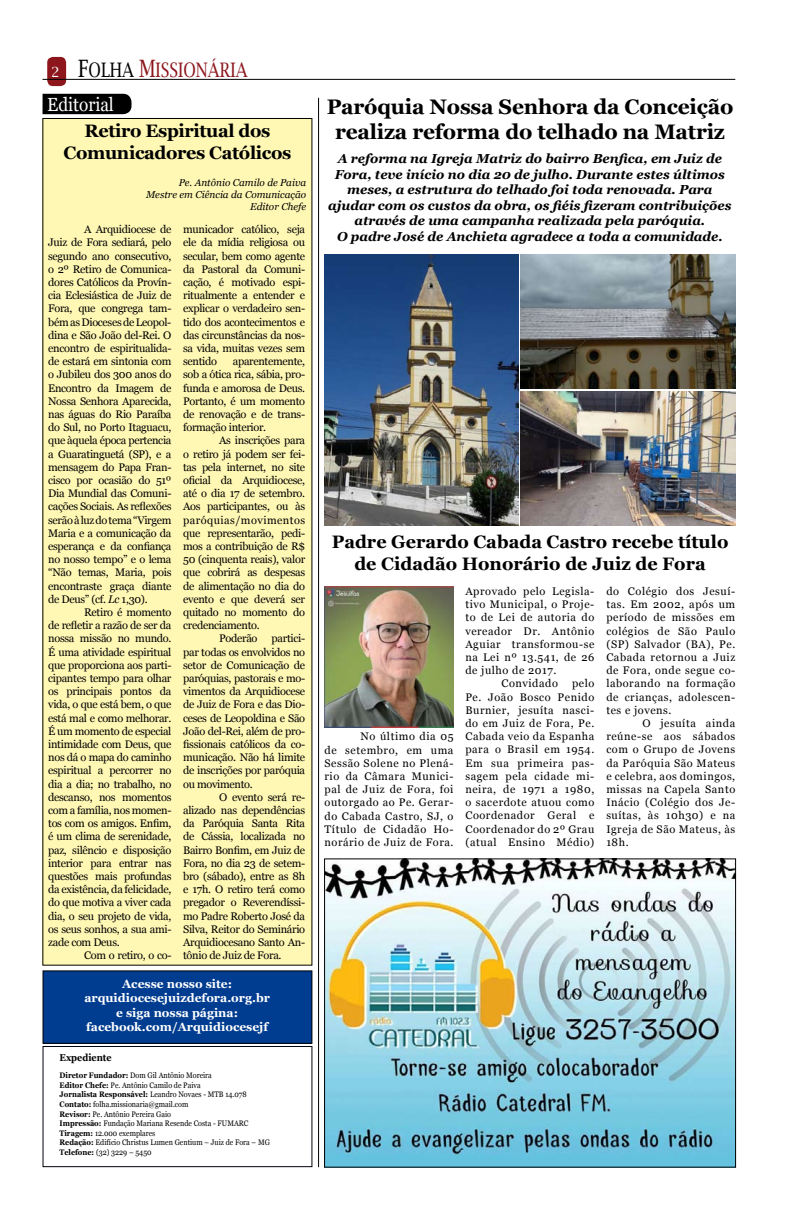
<style>
.page{position:relative;width:792px;height:1224px;background:#fff}
.page>*{position:absolute;margin:0;border:0;box-sizing:border-box;transform-origin:0 0}
.t1{font:700 21px/25.2px "Georgia";letter-spacing:-.01em;color:#000;text-align:center}
.t2{font:20px "Lucida Bright";color:#8c161b;scale:.8 1}
.t3{font:19px "Georgia";color:#fff;scale:.9 1}
.t4{font:700 18px/21.6px "Georgia";color:#000;text-align:center}
.t5{font:700 18px/21.6px "Georgia";letter-spacing:-.02em;color:#000;text-align:center}
.t6{font:italic 700 13px/15.6px "Georgia";color:#000;text-align:center}
.t7{font:700 12px/14.4px "Georgia";color:#fff;text-align:center}
.t8{font:11px/13.2px "Georgia";letter-spacing:-.03em;color:#000;text-align:justify}
.t9{font:11px "Georgia";letter-spacing:.05em;color:#000}
.t10{font:11px "Georgia";letter-spacing:.04em;color:#000}
.t11{font:italic 10px/12px "Georgia";color:#000;text-align:right}
.t12{font:700 10px "Georgia";color:#000;scale:.9 1}
.t13{font:8px/9.6px "Georgia";color:#000;scale:.9 1}
.s1{font-size:14px;color:#fff}
.s2{font-size:24px;color:#000}
.s3{color:#000}
.s4{font-size:24px}
.s5{font-style:italic}
.s6{font-weight:700}
</style>
<div class="page">
<div style="left:47px;top:57px;width:19px;height:29px;background:#8c161b;border-radius:6px"></div>
<hr style="left:43px;top:79px;width:692px;height:1px;background:#000">
<div style="left:43px;top:94px;width:89px;height:20px;background:#000"></div>
<hr style="left:318px;top:98px;width:1px;height:1069px;background:#000">
<div style="left:43px;top:1046px;width:269px;height:121px;background:#fff;border:1px solid #00000c"></div>
<div style="left:43px;top:118px;width:269px;height:847px;background:#fff8b5"></div>
<div style="left:43px;top:971px;width:269px;height:72px;background:#003c8f"></div>
<div style="left:43px;top:970px;width:269px;height:74px;border:1px solid #000"></div>
<img style="left:326px;top:860px;width:408px;height:306px">
<div style="left:324px;top:858px;width:412px;height:310px;border:1px solid #000"></div>
<img style="left:325px;top:255px;width:193px;height:271px">
<img style="left:520px;top:254px;width:216px;height:134px">
<img style="left:520px;top:392px;width:216px;height:134px">
<img style="left:325px;top:587px;width:129px;height:141px">
<h2 class="t2" style="left:51px;top:59px;width:276px"><span class="s1">2</span> <span class="s2">F</span><span class="s3">OLHA</span> <span class="s4">M</span>ISSIONÁRIA <span class="s1">2</span></h2>
<h3 class="t3" style="left:47px;top:93px;width:76px">Editorial</h3>
<h3 class="t5" style="left:64px;top:120px;width:229px">Retiro Espiritual dos<br>Comunicadores Católicos</h3>
<p class="t11" style="left:146px;top:176px;width:162px">Pe. Antônio Camilo de Paiva<br>Mestre em Ciência da Comunicação<br>Editor Chefe</p>
<p class="t8" style="left:48px;top:223px;width:125px;text-indent:36px">A Arquidiocese de Juiz de Fora sediará, pelo segundo ano consecutivo, o 2º Retiro de Comunica&shy;dores Católicos da Provín&shy;cia Eclesiástica de Juiz de Fora, que congrega tam&shy;bém as Dioceses de Leopol&shy;dina e São João del-Rei. O encontro de espiritualida&shy;de estará em sintonia com o Jubileu dos 300 anos do Encontro da Imagem de Nossa Senhora Aparecida, nas águas do Rio Paraíba do Sul, no Porto Itaguacu, que àquela época pertencia a Guaratinguetá (SP), e a mensagem do Papa Fran&shy;cisco por ocasião do 51º Dia Mundial das Comuni&shy;cações Sociais. As reflexões serão à luz do tema “Virgem Maria e a comunicação da esperança e da confiança no nosso tempo” e o lema “Não temas, Maria, pois encontraste graça diante de Deus” (cf. <span class="s5">Lc</span> 1,30).</p>
<p class="t8" style="left:48px;top:606px;width:125px;text-indent:36px">Retiro é momento de refletir a razão de ser da nossa missão no mundo.<br>É uma atividade espiritual que proporciona aos parti&shy;cipantes tempo para olhar os principais pontos da vida, o que está bem, o que está mal e como melhorar.<br>É um momento de especial intimidade com Deus, que nos dá o mapa do caminho espiritual a percorrer no dia a dia; no trabalho, no descanso, nos momentos com a família, nos momen&shy;tos com os amigos. Enfim, é um clima de serenidade, paz, silêncio e disposição interior para entrar nas questões mais profundas da existência, da felicidade, do que motiva a viver cada dia, o seu projeto de vida, os seus sonhos, a sua ami&shy;zade com Deus.</p>
<p class="t8" style="left:84px;top:949px;width:89px">Com o retiro, o co-</p>
<p class="t8" style="left:183px;top:223px;width:124px">municador católico, seja ele da mídia religiosa ou secular, bem como agente da Pastoral da Comuni&shy;cação, é motivado espi&shy;ritualmente a entender e explicar o verdadeiro sen&shy;tido dos acontecimentos e das circunstâncias da nos&shy;sa vida, muitas vezes sem sentido</p>
<p class="t8" style="left:183px;top:355px;width:124px;text-indent:50px">aparentemente, sob a ótica rica, sábia, pro&shy;funda e amorosa de Deus.<br>Portanto, é um momento de renovação e de trans&shy;formação interior.</p>
<p class="t8" style="left:219px;top:434px;width:88px">As inscrições para</p>
<p class="t8" style="left:183px;top:447px;width:124px">o retiro já podem ser fei-</p>
<p class="t8" style="left:183px;top:461px;width:124px">tas pela internet, no site</p>
<p class="t8" style="left:183px;top:474px;width:124px">oficial da Arquidiocese,</p>
<p class="t8" style="left:183px;top:487px;width:124px">até o dia 17 de setembro.</p>
<p class="t8" style="left:183px;top:500px;width:124px">Aos participantes, ou às</p>
<p class="t10" style="left:183px;top:513px;width:124px">paróquias/movimentos</p>
<p class="t8" style="left:183px;top:527px;width:124px">que representarão, pedi-</p>
<p class="t8" style="left:183px;top:540px;width:124px">mos a contribuição de R$</p>
<p class="t8" style="left:183px;top:553px;width:124px">50 (cinquenta reais), valor</p>
<p class="t8" style="left:183px;top:566px;width:124px">que cobrirá as despesas</p>
<p class="t8" style="left:183px;top:579px;width:124px">de alimentação no dia do</p>
<p class="t8" style="left:183px;top:593px;width:124px">evento e que deverá ser</p>
<p class="t8" style="left:183px;top:606px;width:124px">quitado no momento do</p>
<p class="t8" style="left:183px;top:619px;width:78px">credenciamento.</p>
<p class="t8" style="left:219px;top:632px;width:40px">Poderão</p>
<p class="t8" style="left:183px;top:632px;width:124px;text-indent:88px">partici&shy;par todas os envolvidos no setor de Comunicação de paróquias, pastorais e mo&shy;vimentos da Arquidiocese de Juiz de Fora e das Dio&shy;ceses de Leopoldina e São João del-Rei, além de pro&shy;fissionais católicos da co&shy;municação. Não há limite de inscrições por paróquia ou movimento.</p>
<p class="t8" style="left:183px;top:791px;width:124px;text-indent:36px">O evento será re&shy;alizado nas dependências da Paróquia Santa Rita de Cássia, localizada no Bairro Bonfim, em Juiz de Fora, no dia 23 de setem&shy;bro (sábado), entre as 8h e 17h. O retiro terá como pregador o Reverendíssi&shy;mo Padre Roberto José da Silva, Reitor do Seminário Arquidiocesano Santo An&shy;tônio de Juiz de Fora.</p>
<p class="t7" style="left:84px;top:977px;width:187px">Acesse nosso site: arquidiocesejuizdefora.org.br e siga nossa página: facebook.com/Arquidiocesejf</p>
<p class="t12" style="left:60px;top:1051px;width:59px">Expediente</p>
<p class="t13" style="left:60px;top:1071px;width:235px"><span class="s6">Diretor Fundador:</span> Dom Gil Antônio Moreira<br><span class="s6">Editor Chefe:</span> Pe. Antônio Camilo de Paiva<br><span class="s6">Jornalista Responsável:</span> Leandro Novaes - MTB 14.078<br><span class="s6">Contato:</span> folha.missionaria@gmail.com<br><span class="s6">Revisor:</span> Pe. Antônio Pereira Gaio<br><span class="s6">Impressão:</span> Fundação Mariana Resende Costa - FUMARC <span class="s6">Tiragem:</span> 12.000 exemplares<br><span class="s6">Redação:</span> Edifício Christus Lumen Gentium – Juiz de Fora – MG <span class="s6">Telefone:</span> (32) 3229 – 5450</p>
<h1 class="t1" style="left:327px;top:94px;width:408px">Paróquia Nossa Senhora da Conceição realiza reforma do telhado na Matriz</h1>
<p class="t6" style="left:328px;top:151px;width:405px">A reforma na Igreja Matriz do bairro Benfica, em Juiz de Fora, teve início no dia 20 de julho. Durante estes últimos meses, a estrutura do telhado foi toda renovada. Para ajudar com os custos da obra, os fiéis fizeram contribuições através de uma campanha realizada pela paróquia.<br>O padre José de Anchieta agradece a toda a comunidade.</p>
<h3 class="t4" style="left:332px;top:531px;width:398px">Padre Gerardo Cabada Castro recebe título de Cidadão Honorário de Juiz de Fora</h3>
<p class="t8" style="left:325px;top:730px;width:130px;text-indent:36px">No último dia 05 de setembro, em uma Sessão Solene no Plená&shy;rio da Câmara Munici&shy;pal de Juiz de Fora, foi outorgado ao Pe. Gerar&shy;do Cabada Castro, SJ, o Título de Cidadão Ho&shy;norário de Juiz de Fora.</p>
<p class="t9" style="left:465px;top:585px;width:130px">Aprovado pelo Legisla-</p>
<p class="t9" style="left:465px;top:598px;width:130px">tivo Municipal, o Proje-</p>
<p class="t9" style="left:465px;top:611px;width:130px">to de Lei de autoria do</p>
<p class="t9" style="left:465px;top:624px;width:130px">vereador Dr. Antônio</p>
<p class="t9" style="left:465px;top:637px;width:130px">Aguiar transformou-se</p>
<p class="t9" style="left:465px;top:651px;width:130px">na Lei nº 13.541, de 26</p>
<p class="t9" style="left:465px;top:664px;width:93px">de julho de 2017.</p>
<p class="t9" style="left:501px;top:677px;width:58px">Convidado</p>
<p class="t8" style="left:465px;top:677px;width:130px;text-indent:107px">pelo Pe. João Bosco Penido Burnier, jesuíta nasci&shy;do em Juiz de Fora, Pe.<br>Cabada veio da Espanha para o Brasil em 1954.<br>Em sua primeira pas&shy;sagem pela cidade mi&shy;neira, de 1971 a 1980, o sacerdote atuou como Coordenador Geral e Coordenador do 2º Grau (atual Ensino Médio)</p>
<p class="t8" style="left:606px;top:585px;width:130px">do Colégio dos Jesuí&shy;tas. Em 2002, após um período de missões em colégios de São Paulo (SP) Salvador (BA), Pe.<br>Cabada retornou a Juiz de Fora, onde segue co&shy;laborando na formação de crianças, adolescen&shy;tes e jovens.</p>
<p class="t8" style="left:606px;top:717px;width:130px;text-indent:36px">O jesuíta ainda reúne-se aos sábados com o Grupo de Jovens da Paróquia São Mateus e celebra, aos domingos, missas na Capela Santo Inácio (Colégio dos Je&shy;suítas, às 10h30) e na Igreja de São Mateus, às 18h.</p>
</div>
